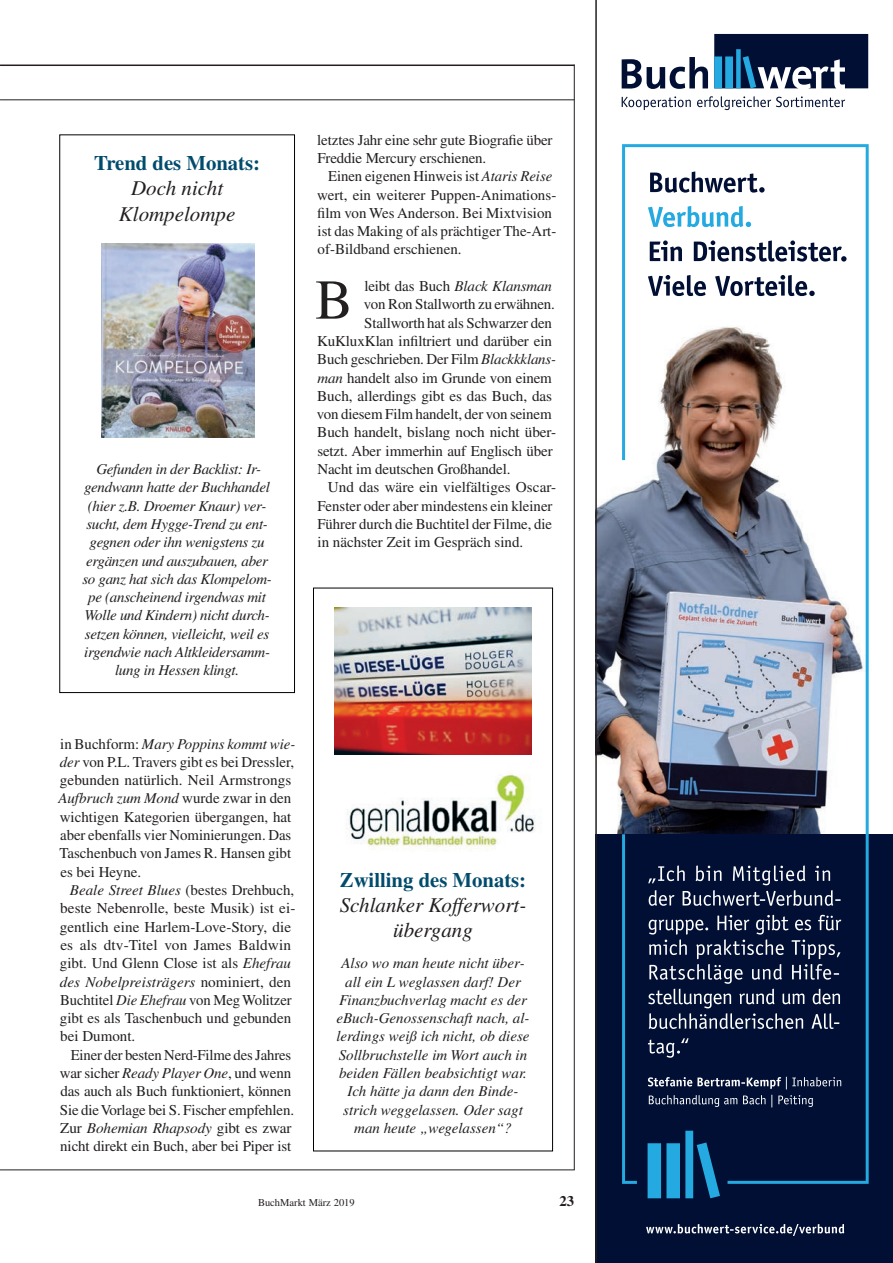
<style>
.page{position:relative;width:893px;height:1263px;background:#fff}
.page>*{position:absolute;margin:0;border:0;box-sizing:border-box;transform-origin:0 0}
.t1{font:56.25px "Times LT Pro";color:#231f20}
.t2{font:italic 21px/25.2px "Times LT Pro";color:#231f20;text-align:center}
.t3{font:700 20.7px "Times LT Pro";color:#004b6c}
.t4{font:15px/18.3px "Times LT Pro";letter-spacing:-.005em;color:#231f20}
.t5{font:italic 15px/18.3px "Times LT Pro";letter-spacing:-.02em;color:#231f20;text-align:center}
.t6{font:italic 15px/18.3px "Times LT Pro";color:#231f20;text-align:center}
.t7{font:700 14.7px "Times LT Pro";color:#231f20}
.t8{font:10.5px "Times LT Pro";color:#231f20}
.s1{font-style:italic}
.s2{font-style:normal}
</style>
<div class="page">
<hr style="left:0;top:100px;width:575px;height:1px;background:#231f20">
<hr style="left:0;top:65px;width:575px;height:1px;background:#231f20">
<hr style="left:0;top:1170px;width:575px;height:1px;background:#231f20">
<hr style="left:574px;top:65px;width:1px;height:1105px;background:#231f20">
<div style="left:60px;top:135px;width:235px;height:558px;border:1px solid #000"></div>
<img style="left:101px;top:244px;width:153px;height:193px">
<div style="left:313px;top:588px;width:240px;height:563px;border:1px solid #000"></div>
<img style="left:346px;top:773px;width:190px;height:78px">
<img style="left:335px;top:608px;width:197px;height:147px">
<svg style="left:595px;top:0;width:298px;height:1263px"></svg>
<h3 class="t3" style="left:94px;top:151px;width:167px">Trend des Monats:</h3>
<h2 class="t2" style="left:119px;top:176px;width:118px">Doch nicht<br>Klompelompe</h2>
<p class="t5" style="left:82px;top:460px;width:191px">Gefunden in der Backlist: Ir&shy;gendwann hatte der Buchhandel (hier z.B. Droemer Knaur) ver&shy;sucht, dem Hygge-Trend zu ent&shy;gegnen oder ihn wenigstens zu ergänzen und auszubauen, aber so ganz hat sich das Klompelom&shy;pe (anscheinend irgendwas mit<br>Wolle und Kindern) nicht durch&shy;setzen können, vielleicht, weil es irgendwie nach Altkleidersamm&shy;lung in Hessen klingt.</p>
<p class="t4" style="left:317px;top:130px;width:237px">letztes Jahr eine sehr gute Biografie über<br>Freddie Mercury erschienen.</p>
<p class="t4" style="left:317px;top:167px;width:241px;text-indent:11px">Einen eigenen Hinweis ist <span class="s1">Ataris Reise </span>wert, ein weiterer Puppen-Animations&shy;film von Wes Anderson. Bei Mixtvision ist das Making of als prächtiger The-Art&shy;of-Bildband erschienen.</p>
<h1 class="t1" style="left:315px;top:267px;width:39px">B</h1>
<p class="t5" style="left:364px;top:277px;width:189px"><span class="s2">leibt das Buch</span> Black Klansman</p>
<p class="t4" style="left:364px;top:295px;width:193px">von Ron Stallworth zu erwähnen.</p>
<p class="t4" style="left:364px;top:313px;width:189px">Stallworth hat als Schwarzer den</p>
<p class="t4" style="left:317px;top:332px;width:237px">KuKluxKlan infiltriert und darüber ein</p>
<p class="t4" style="left:317px;top:350px;width:240px">Buch geschrieben. Der Film <span class="s1">Blackkklans-</span></p>
<p class="t4" style="left:318px;top:368px;width:236px"><span class="s1">man</span> handelt also im Grunde von einem</p>
<p class="t4" style="left:317px;top:386px;width:236px">Buch, allerdings gibt es das Buch, das</p>
<p class="t4" style="left:317px;top:405px;width:236px">von diesem Film handelt, der von seinem</p>
<p class="t4" style="left:317px;top:423px;width:240px">Buch handelt, bislang noch nicht über-</p>
<p class="t4" style="left:317px;top:441px;width:237px">setzt. Aber immerhin auf Englisch über</p>
<p class="t4" style="left:317px;top:460px;width:195px">Nacht im deutschen Großhandel.</p>
<p class="t4" style="left:328px;top:478px;width:230px">Und das wäre ein vielfältiges Oscar-</p>
<p class="t4" style="left:317px;top:496px;width:237px">Fenster oder aber mindestens ein kleiner</p>
<p class="t4" style="left:317px;top:515px;width:236px">Führer durch die Buchtitel der Filme, die</p>
<p class="t4" style="left:318px;top:533px;width:207px">in nächster Zeit im Gespräch sind.</p>
<p class="t4" style="left:59px;top:734px;width:238px">in Buchform: <span class="s1">Mary Poppins kommt wie&shy;der</span> von P.L. Travers gibt es bei Dressler, gebunden natürlich. Neil Armstrongs <span class="s1">Aufbruch zum Mond</span> wurde zwar in den wichtigen Kategorien übergangen, hat aber ebenfalls vier Nominierungen. Das Taschenbuch von James R. Hansen gibt es bei Heyne.</p>
<p class="t4" style="left:60px;top:881px;width:237px;text-indent:10px"><span class="s1">Beale Street Blues</span> (bestes Drehbuch, beste Nebenrolle, beste Musik) ist ei&shy;gentlich eine Harlem-Love-Story, die es als dtv-Titel von James Baldwin gibt. Und Glenn Close ist als <span class="s1">Ehefrau des Nobelpreisträgers</span> nominiert, den Buchtitel <span class="s1">Die Ehefrau</span> von Meg Wolitzer gibt es als Taschenbuch und gebunden bei Dumont.</p>
<p class="t4" style="left:60px;top:1045px;width:236px;text-align:center">Einer der besten Nerd-Filme des Jahres war sicher <span class="s1">Ready Player One</span>, und wenn das auch als Buch funktioniert, können Sie die Vorlage bei S. Fischer empfehlen.<br>Zur <span class="s1">Bohemian Rhapsody</span> gibt es zwar nicht direkt ein Buch, aber bei Piper ist</p>
<h3 class="t3" style="left:340px;top:867px;width:188px">Zwilling des Monats:</h3>
<h2 class="t2" style="left:340px;top:892px;width:188px">Schlanker Kofferwort&shy;übergang</h2>
<p class="t6" style="left:336px;top:954px;width:195px">Also wo man heute nicht über&shy;all ein L weglassen darf! Der<br>Finanzbuchverlag macht es der eBuch-Genossenschaft nach, al&shy;lerdings weiß ich nicht, ob diese<br>Sollbruchstelle im Wort auch in beiden Fällen beabsichtigt war.<br>Ich hätte ja dann den Binde&shy;strich weggelassen. Oder sagt man heute „wegelassen“?</p>
<p class="t8" style="left:258px;top:1196px;width:98px">BuchMarkt März 2019</p>
<p class="t7" style="left:559px;top:1192px;width:16px">23</p>
</div>
